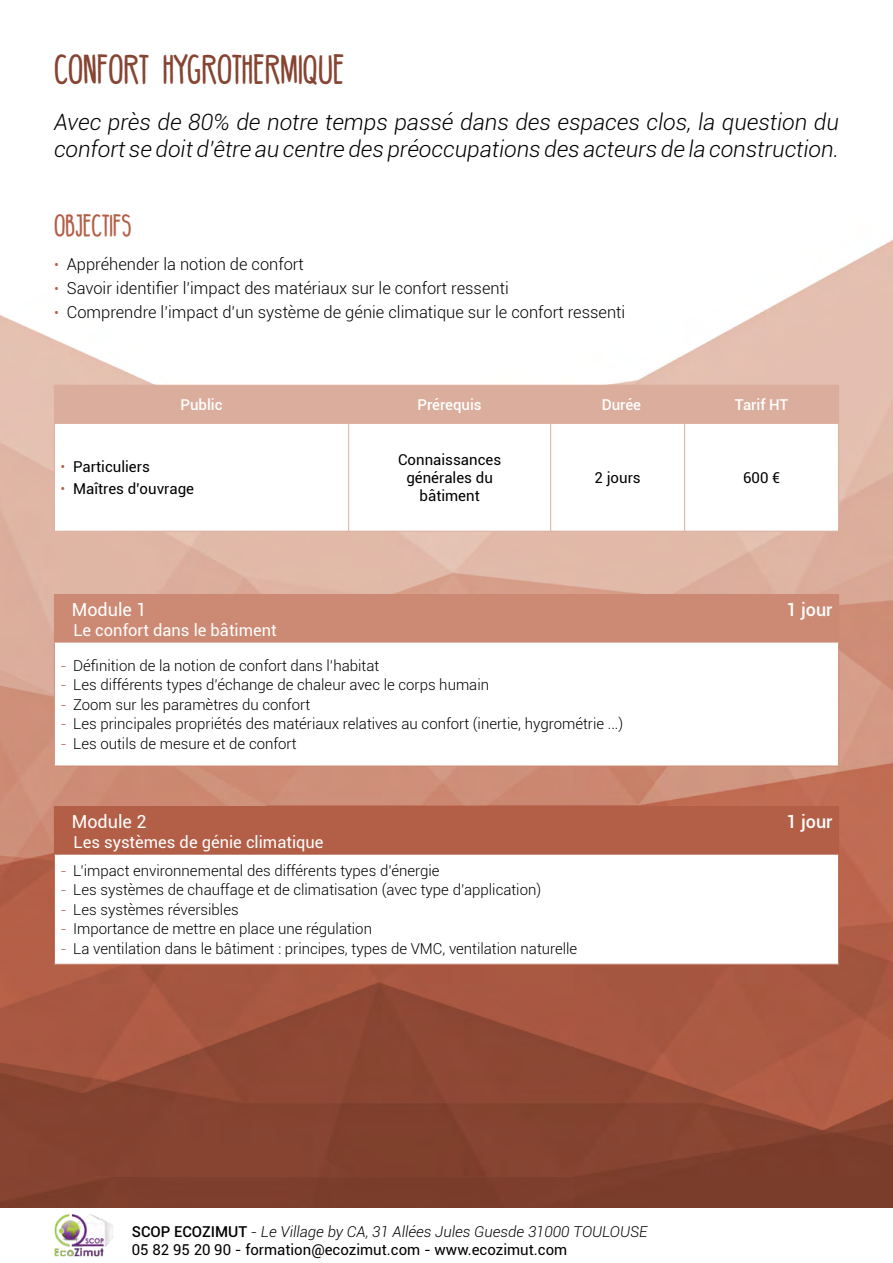
<style>
.page{position:relative;width:893px;height:1263px;background:#fff}
.page>*{position:absolute;margin:0;border:0;box-sizing:border-box;transform-origin:0 0}
.t1{font:30px "BELLABOO";color:#864432}
.t2{font:italic 300 22.5px/27px "Roboto";color:#000}
.t3{font:22.5px "BELLABOO";color:#b35f47}
.t4{font:18px "Roboto";color:#fff}
.t5{font:500 18px "Roboto";color:#fff}
.t6{font:300 16.5px "Roboto";color:#000}
.t7{font:16.5px "Roboto";color:#fff}
.t8{font:300 15px/19.5px "Roboto";color:#000}
.t9{font:15px/18px "Roboto";color:#000;text-align:center}
.t10{font:500 15px "Roboto";color:#fff}
.s1{font-size:15px;color:#b35f47}
.s2{font-weight:300;color:#b35f47}
.s3{color:#b35f47}
.s4{font-weight:400;color:#b35f47}
.s5{font-weight:500}
.s6{font-weight:300;font-style:italic}
</style>
<div class="page">
<img style="left:0;top:239px;width:893px;height:969px">
<div style="left:54px;top:807px;width:785px;height:47px;background:#b35f47"></div>
<div style="left:54px;top:854px;width:785px;height:110px;background:#fff"></div>
<hr style="left:54px;top:806px;width:785px;height:1px;background:#b35f47">
<hr style="left:54px;top:854px;width:785px;height:1px;background:#b35f47">
<hr style="left:54px;top:854px;width:1px;height:110px;background:#b35f47">
<hr style="left:838px;top:854px;width:1px;height:110px;background:#b35f47">
<hr style="left:54px;top:964px;width:785px;height:1px;background:#b35f47">
<div style="left:54px;top:594px;width:785px;height:48px;background:#cc8a74"></div>
<div style="left:54px;top:642px;width:785px;height:124px;background:#fff"></div>
<hr style="left:54px;top:642px;width:785px;height:1px;background:#cc8a74">
<hr style="left:54px;top:642px;width:1px;height:124px;background:#cc8a74">
<hr style="left:838px;top:642px;width:1px;height:124px;background:#cc8a74">
<hr style="left:54px;top:766px;width:785px;height:1px;background:#cc8a74">
<div style="left:55px;top:386px;width:783px;height:37px;background:#daad9d"></div>
<svg style="left:55px;top:424px;width:783px;height:107px"></svg>
<hr style="left:54px;top:424px;width:1px;height:107px;background:#daad9d">
<hr style="left:348px;top:424px;width:1px;height:107px;background:#daad9d">
<hr style="left:550px;top:424px;width:1px;height:107px;background:#daad9d">
<hr style="left:684px;top:424px;width:1px;height:107px;background:#daad9d">
<hr style="left:838px;top:424px;width:1px;height:107px;background:#daad9d">
<hr style="left:54px;top:531px;width:295px;height:1px;background:#daad9d">
<hr style="left:349px;top:531px;width:202px;height:1px;background:#daad9d">
<hr style="left:551px;top:531px;width:134px;height:1px;background:#daad9d">
<hr style="left:685px;top:531px;width:154px;height:1px;background:#daad9d">
<hr style="left:54px;top:385px;width:295px;height:1px;background:#daad9d">
<hr style="left:54px;top:386px;width:1px;height:37px;background:#daad9d">
<hr style="left:349px;top:385px;width:202px;height:1px;background:#daad9d">
<hr style="left:348px;top:386px;width:1px;height:37px;background:#daad9d">
<hr style="left:551px;top:385px;width:134px;height:1px;background:#daad9d">
<hr style="left:550px;top:386px;width:1px;height:37px;background:#daad9d">
<hr style="left:685px;top:385px;width:154px;height:1px;background:#daad9d">
<hr style="left:684px;top:386px;width:1px;height:37px;background:#daad9d">
<hr style="left:838px;top:386px;width:1px;height:37px;background:#daad9d">
<hr style="left:54px;top:423px;width:295px;height:1px;background:#daad9d">
<hr style="left:349px;top:423px;width:202px;height:1px;background:#daad9d">
<hr style="left:551px;top:423px;width:134px;height:1px;background:#daad9d">
<hr style="left:685px;top:423px;width:154px;height:1px;background:#daad9d">
<img style="left:54px;top:1214px;width:59px;height:43px">
<h1 class="t1" style="left:54px;top:50px;width:292px">CONFORT HYGROTHERMIQUE</h1>
<h2 class="t2" style="left:54px;top:107px;width:786px">Avec près de 80% de notre temps passé dans des espaces clos, la question du confort se doit d’être au centre des préoccupations des acteurs de la construction.</h2>
<h2 class="t3" style="left:54px;top:210px;width:79px">OBJECTIFS</h2>
<p class="t6" style="left:54px;top:253px;width:251px"><span class="s1">•</span> Appréhender la notion de confort</p>
<p class="t6" style="left:54px;top:277px;width:456px"><span class="s1">•</span> Savoir identifier l’impact des matériaux sur le confort ressenti</p>
<p class="t6" style="left:54px;top:301px;width:573px"><span class="s1">•</span> Comprendre l’impact d’un système de génie climatique sur le confort ressenti</p>
<p class="t10" style="left:180px;top:394px;width:44px">Public</p>
<p class="t10" style="left:418px;top:394px;width:66px">Prérequis</p>
<p class="t10" style="left:602px;top:394px;width:41px">Durée</p>
<p class="t10" style="left:735px;top:394px;width:55px">Tarif HT</p>
<p class="t9" style="left:60px;top:457px;width:91px"><span class="s2">•</span> Particuliers</p>
<p class="t9" style="left:60px;top:479px;width:135px"><span class="s2">•</span> Maîtres d’ouvrage</p>
<p class="t9" style="left:398px;top:450px;width:105px">Connaissances générales du bâtiment</p>
<p class="t9" style="left:595px;top:468px;width:48px">2 jours</p>
<p class="t9" style="left:743px;top:468px;width:39px">600 €</p>
<p class="t4" style="left:72px;top:597px;width:76px">Module 1</p>
<p class="t5" style="left:786px;top:597px;width:48px">1 jour</p>
<p class="t7" style="left:74px;top:619px;width:205px">Le confort dans le bâtiment</p>
<p class="t8" style="left:60px;top:655px;width:564px"><span class="s3">-</span><span class="s4">-</span> Définition de la notion de confort dans l’habitat<br><span class="s3">-</span><span class="s4">-</span> Les différents types d’échange de chaleur avec le corps humain<br><span class="s3">-</span><span class="s4">-</span> Zoom sur les paramètres du confort<br><span class="s3">-</span><span class="s4">-</span> Les principales propriétés des matériaux relatives au confort (inertie, hygrométrie ...) <span class="s3">-</span><span class="s4">-</span> Les outils de mesure et de confort</p>
<p class="t4" style="left:72px;top:809px;width:76px">Module 2</p>
<p class="t5" style="left:786px;top:809px;width:48px">1 jour</p>
<p class="t7" style="left:74px;top:831px;width:251px">Les systèmes de génie climatique</p>
<p class="t8" style="left:60px;top:860px;width:518px"><span class="s3">-</span><span class="s4">-</span> L’impact environnemental des différents types d’énergie<br><span class="s3">-</span><span class="s4">-</span> Les systèmes de chauffage et de climatisation (avec type d’application)<br><span class="s3">-</span><span class="s4">-</span> Les systèmes réversibles<br><span class="s3">-</span><span class="s4">-</span> Importance de mettre en place une régulation<br><span class="s3">-</span><span class="s4">-</span> La ventilation dans le bâtiment : principes, types de VMC, ventilation naturelle</p>
<p class="t9" style="left:132px;top:1222px;width:517px;text-align:left"><span class="s5">SCOP ECOZIMUT</span> <span class="s6">- Le Village by CA, 31 Allées Jules Guesde 31000 TOULOUSE<br></span>05 82 95 20 90 - formation@ecozimut.com - www.ecozimut.com</p>
</div>
